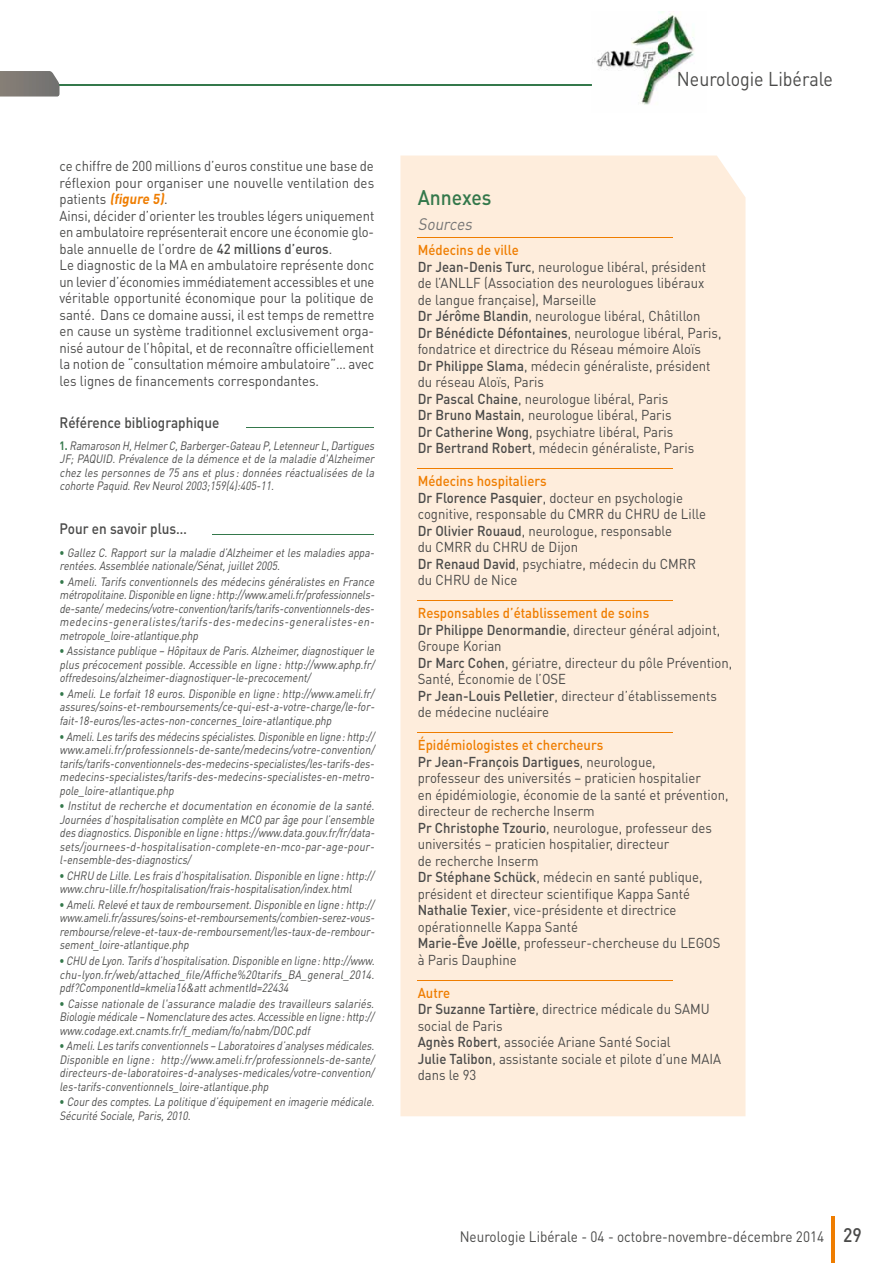
<style>
.page{position:relative;width:893px;height:1263px;background:#fff}
.page>*{position:absolute;margin:0;border:0;box-sizing:border-box;transform-origin:0 0}
.t1{font:500 21px "DINOT";color:#34784b;scale:.92 1}
.t2{font:19.8px "DINOT";color:#4a4a49;scale:.9 1}
.t3{font:italic 16.5px "DINOT";color:#747474;scale:.92 1}
.t4{font:15px "DINOT";color:#4a4a49;scale:.9 1}
.t5{font:500 15px "DINOT";color:#4a4a49;scale:.9 1}
.t6{font:14.25px/16.5px "DINOT";color:#4a4a49;scale:.92 1}
.t7{font:italic 12px/13.5px "DINOT";color:#4a4a49;text-align:justify;scale:.85 1}
.t8{font:italic 12px/13.5px "DINOT";color:#4a4a49;text-align:justify;scale:.86 1}
.t9{font:italic 12px/13.5px "DINOT";color:#4a4a49;text-align:justify;scale:.84 1}
.s1{font-weight:700;color:#ef7d00}
.s2{font-weight:500}
.s3{font-weight:700;font-style:normal;color:#34784b}
.s4{font-weight:500;color:#ef7d00}
.s5{font-weight:500;font-size:19.5px}
</style>
<div class="page">
<div style="left:400px;top:156px;width:345px;height:960px;background:#feeddc"></div>
<hr style="left:247px;top:427px;width:127px;height:1px;background:#34784b">
<hr style="left:213px;top:534px;width:161px;height:1px;background:#34784b">
<hr style="left:418px;top:237px;width:255px;height:1px;background:#ef7d00">
<hr style="left:418px;top:468px;width:255px;height:1px;background:#ef7d00">
<hr style="left:418px;top:600px;width:255px;height:1px;background:#ef7d00">
<hr style="left:418px;top:732px;width:255px;height:1px;background:#ef7d00">
<hr style="left:418px;top:980px;width:255px;height:1px;background:#ef7d00">
<hr style="left:832px;top:1217px;width:3px;height:46px;background:#ef7d00">
<hr style="left:0;top:84px;width:592px;height:2px;background:#34784b">
<img style="left:596px;top:11px;width:98px;height:94px">
<svg style="left:0;top:71px;width:60px;height:26px;background:#84807b"></svg>
<p class="t6" style="left:60px;top:157px;width:344px">ce chiffre de 200 millions d’euros constitue une base de réflexion pour organiser une nouvelle ventilation des patients <span class="s1">(figure 5)</span>.<br>Ainsi, décider d’orienter les troubles légers uniquement en ambulatoire représenterait encore une économie glo&shy;bale annuelle de l’ordre de <span class="s2">42 millions d’euros</span>.<br>Le diagnostic de la MA en ambulatoire représente donc un levier d’économies immédiatement accessibles et une véritable opportunité économique pour la politique de santé. Dans ce domaine aussi, il est temps de remettre en cause un système traditionnel exclusivement orga&shy;nisé autour de l’hôpital, et de reconnaître officiellement la notion de “consultation mémoire ambulatoire”… avec les lignes de financements correspondantes.</p>
<p class="t5" style="left:60px;top:412px;width:179px">Référence bibliographique</p>
<p class="t9" style="left:60px;top:438px;width:379px"><span class="s3">1 .</span> Ramaroson H,HelmerC,Barberger-Gateau P,LetenneurL,Dartigues JF;PAQUID.Prévalence de la démence etde la maladie d'Alzheimer chez les personnes de 75 ans etplus :données réactualisées de la cohorte Paquid.RevNeurol2003;159(4):405-11.</p>
<p class="t5" style="left:60px;top:519px;width:143px">Pour en savoir plus…</p>
<p class="t7" style="left:60px;top:545px;width:375px"><span class="s3">•</span> GallezC.Rapportsurla maladie d’Alzheimeretles maladies appa&shy;rentées.Assemblée nationale/Sénat,juillet2005.</p>
<p class="t8" style="left:60px;top:574px;width:371px"><span class="s3">•</span> Ameli.Tarifs conventionnels des médecins généralistes en France métropolitaine.Disponible en ligne :http://www.ameli.fr/professionnels&shy;de-sante/medecins/votre-convention/tarifs/tarifs-conventionnels-des&shy;medecins-generalistes/tarifs-des-medecins-generalistes-en&shy;metropole_loire-atlantique.php</p>
<p class="t7" style="left:60px;top:644px;width:375px"><span class="s3">•</span> Assistance publique – Hôpitauxde Paris.Alzheimer,diagnostiquerle plus précocementpossible.Accessible en ligne :http://www.aphp.fr/ offredesoins/alzheimer-diagnostiquer-le-precocement/</p>
<p class="t7" style="left:60px;top:686px;width:375px"><span class="s3">•</span> Ameli.Le forfait18 euros.Disponible en ligne :http://www.ameli.fr/ assures/soins-et-remboursements/ce-qui-est-a-votre-charge/le-for&shy;fait-18-euros/les-actes-non-concernes_loire-atlantique.php</p>
<p class="t9" style="left:60px;top:729px;width:380px"><span class="s3">•</span> Ameli.Lestarifsdesmédecinsspécialistes.Disponible en ligne :http:// www.ameli.fr/professionnels-de-sante/medecins/votre-convention/ tarifs/tarifs-conventionnels-des-medecins-specialistes/les-tarifs-des&shy;medecins-specialistes/tarifs-des-medecins-specialistes-en-metro&shy;pole_loire-atlantique.php</p>
<p class="t8" style="left:60px;top:798px;width:371px"><span class="s3">•</span> Institut de recherche et documentation en économie de la santé.<br>Journées d’hospitalisation complète en MCO parâge pourl’ensemble des diagnostics.Disponible en ligne :https://www.data.gouv.fr/fr/data&shy;sets/journees-d-hospitalisation-complete-en-mco-par-age-pour&shy;l-ensemble-des-diagnostics/</p>
<p class="t7" style="left:60px;top:868px;width:375px"><span class="s3">•</span> CHRU de Lille.Les frais d’hospitalisation.Disponible en ligne :http:// www.chru-lille.fr/hospitalisation/frais-hospitalisation/index.html</p>
<p class="t7" style="left:60px;top:897px;width:375px"><span class="s3">•</span> Ameli.Relevé ettauxde remboursement.Disponible en ligne :http:// www.ameli.fr/assures/soins-et-remboursements/combien-serez-vous&shy;rembourse/releve-et-taux-de-remboursement/les-taux-de-rembour&shy;sement_loire-atlantique.php</p>
<p class="t7" style="left:60px;top:953px;width:375px"><span class="s3">•</span> CHU de Lyon.Tarifsd’hospitalisation.Disponible en ligne :http://www. chu-lyon.fr/web/attached_file/Affiche%20tarifs_BA_general_2014. pdf?ComponentId=kmelia16&amp;attachmentId=22434</p>
<p class="t8" style="left:60px;top:996px;width:370px"><span class="s3">•</span> Caisse nationale de l'assurance maladie des travailleurs salariés.<br>Biologie médicale – Nomenclature desactes.Accessible en ligne :http:// www.codage.ext.cnamts.fr/f_mediam/fo/nabm/DOC.pdf</p>
<p class="t7" style="left:60px;top:1039px;width:375px"><span class="s3">•</span> Ameli.Lestarifsconventionnels– Laboratoiresd’analysesmédicales.<br>Disponible en ligne : http://www.ameli.fr/professionnels-de-sante/ directeurs-de-laboratoires-d-analyses-medicales/votre-convention/ les-tarifs-conventionnels_loire-atlantique.php</p>
<p class="t7" style="left:60px;top:1095px;width:375px"><span class="s3">•</span> Courdes comptes.La politique d’équipementen imagerie médicale.<br>Sécurité Sociale,Paris,2010.</p>
<h2 class="t2" style="left:677px;top:65px;width:175px">Neurologie Libérale</h2>
<h1 class="t1" style="left:418px;top:183px;width:82px">Annexes</h1>
<p class="t3" style="left:418px;top:213px;width:64px">Sources</p>
<p class="t6" style="left:418px;top:241px;width:332px"><span class="s4">Médecins de ville<br></span><span class="s2">Dr Jean-Denis Turc</span>, neurologue libéral, président de l’ANLLF (Association des neurologues libéraux de langue française), Marseille<br><span class="s2">Dr Jérôme Blandin</span>, neurologue libéral, Châtillon<br><span class="s2">Dr Bénédicte Défontaines</span>, neurologue libéral, Paris, fondatrice et directrice du Réseau mémoire Aloïs<br><span class="s2">Dr Philippe Slama</span>, médecin généraliste, président du réseau Aloïs, Paris<br><span class="s2">Dr Pascal Chaine</span>, neurologue libéral, Paris<br><span class="s2">Dr Bruno Mastain</span>, neurologue libéral, Paris<br><span class="s2">Dr Catherine Wong</span>, psychiatre libéral, Paris<br><span class="s2">Dr Bertrand Robert</span>, médecin généraliste, Paris</p>
<p class="t6" style="left:418px;top:472px;width:315px"><span class="s4">Médecins hospitaliers<br></span><span class="s2">Dr Florence Pasquier</span>, docteur en psychologie cognitive, responsable du CMRR du CHRU de Lille <span class="s2">Dr Olivier Rouaud</span>, neurologue, responsable<br>du CMRR du CHRU de Dijon<br><span class="s2">Dr Renaud David</span>, psychiatre, médecin du CMRR du CHRU de Nice</p>
<p class="t6" style="left:418px;top:604px;width:343px"><span class="s4">Responsables d’établissement de soins<br></span><span class="s2">Dr Philippe Denormandie</span>, directeur général adjoint, Groupe Korian<br><span class="s2">Dr Marc Cohen</span>, gériatre, directeur du pôle Prévention, Santé, Économie de l’OSE<br><span class="s2">Pr Jean-Louis Pelletier</span>, directeur d’établissements de médecine nucléaire</p>
<p class="t6" style="left:418px;top:736px;width:339px"><span class="s4">Épidémiologistes et chercheurs<br></span><span class="s2">Pr Jean-François Dartigues</span>, neurologue,<br>professeur des universités – praticien hospitalier<br>en épidémiologie, économie de la santé et prévention, directeur de recherche Inserm<br><span class="s2">Pr Christophe Tzourio</span>, neurologue, professeur des universités – praticien hospitalier, directeur<br>de recherche Inserm<br><span class="s2">Dr Stéphane Schück</span>, médecin en santé publique, président et directeur scientifique Kappa Santé <span class="s2">Nathalie Texier</span>, vice-présidente et directrice opérationnelle Kappa Santé<br><span class="s2">Marie-Êve Joëlle</span>, professeur-chercheuse du LEGOS à Paris Dauphine</p>
<p class="t6" style="left:418px;top:984px;width:331px"><span class="s4">Autre<br></span><span class="s2">Dr Suzanne Tartière</span>, directrice médicale du SAMU social de Paris<br><span class="s2">Agnès Robert</span>, associée Ariane Santé Social<br><span class="s2">Julie Talibon</span>, assistante sociale et pilote d’une MAIA dans le 93</p>
<p class="t4" style="left:460px;top:1226px;width:448px">Neurologie Libérale - 04 - octobre-novembre-décembre 2014 <span class="s5">29</span></p>
</div>
